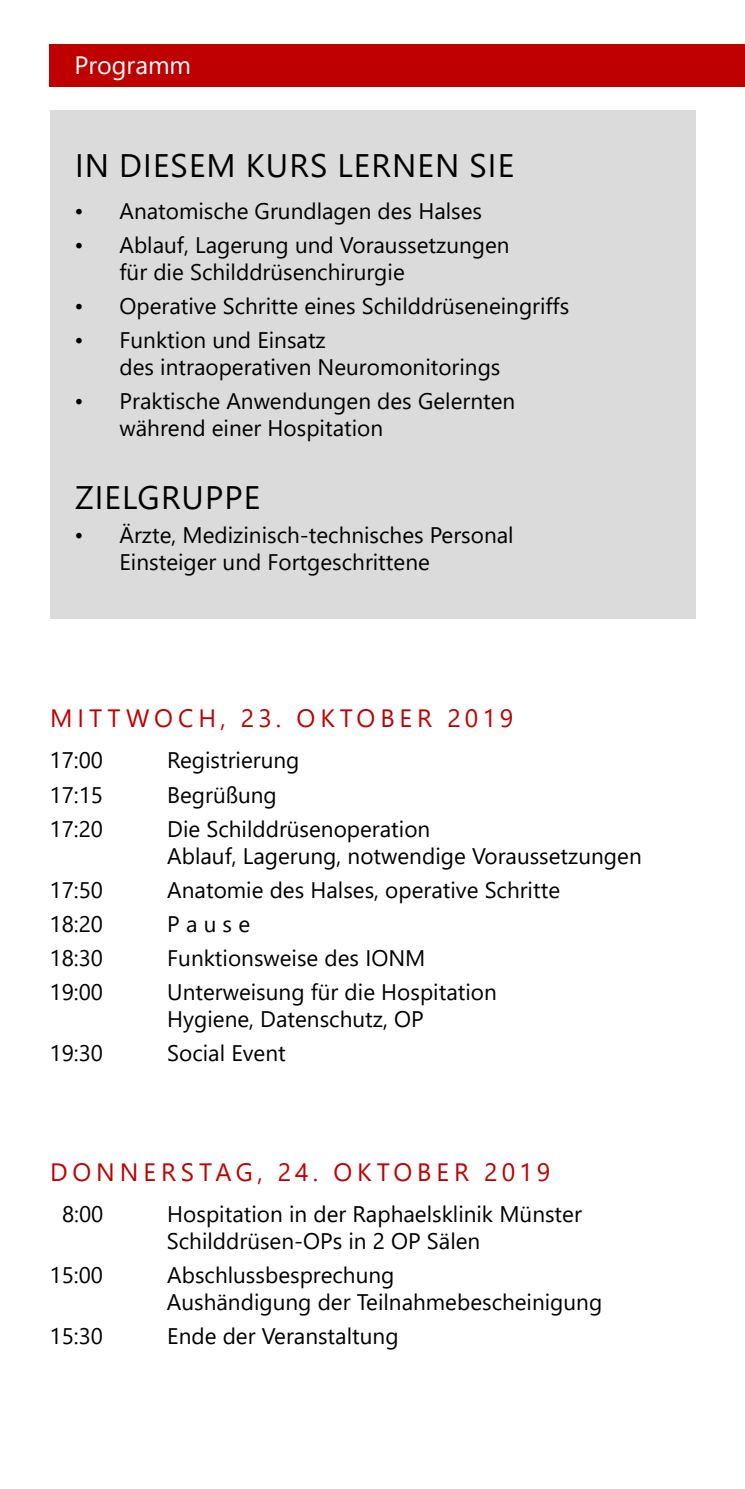
<style>
.page{position:relative;width:745px;height:1489px;background:#fff}
.page>*{position:absolute;margin:0;border:0;box-sizing:border-box;transform-origin:0 0}
.t1{font:32.5px "Segoe UI";letter-spacing:.035em;color:#000}
.Body_01{font:25px "Segoe UI";letter-spacing:.195em;color:#bf0000}
.Head_01{font:25px "Segoe UI";letter-spacing:.195em;color:#bf0000}
.Absatzformat_1{font:25px "Segoe UI";color:#fff}
.Body_01-2{font:22.5px/27px "Segoe UI";color:#000}
</style>
<div class="page">
<div style="left:50px;top:111px;width:644px;height:508px;background:#dbdbdb"></div>
<div style="left:50px;top:44px;width:694px;height:43px;background:#bf0000"></div>
<p class="Absatzformat_1" style="left:74px;top:41px;width:118px">Programm</p>
<p class="t1" style="left:75px;top:135px;width:440px">IN DIESEM KURS LERNEN SIE</p>
<p class="Body_01-2" style="left:74px;top:195px;width:409px">• Anatomische Grundlagen des Halses</p>
<p class="Body_01-2" style="left:119px;top:229px;width:391px;text-indent:-45px">• Ablauf, Lagerung und Voraussetzungen für die Schilddrüsenchirurgie</p>
<p class="Body_01-2" style="left:74px;top:290px;width:496px">• Operative Schritte eines Schilddrüseneingriffs</p>
<p class="Body_01-2" style="left:119px;top:324px;width:382px;text-indent:-45px">• Funktion und Einsatz<br>des intraoperativen Neuromonitorings</p>
<p class="Body_01-2" style="left:119px;top:385px;width:397px;text-indent:-45px">• Praktische Anwendungen des Gelernten während einer Hospitation</p>
<p class="t1" style="left:75px;top:467px;width:187px">ZIELGRUPPE</p>
<p class="Body_01-2" style="left:119px;top:519px;width:395px;text-indent:-45px">• Ärzte, Medizinisch-technisches Personal<br>Einsteiger und Fortgeschrittene</p>
<p class="Head_01" style="left:50px;top:694px;width:464px">MITTWOCH, 23. OKTOBER 2019</p>
<p class="Body_01-2" style="left:50px;top:745px;width:55px">17:00</p>
<p class="Body_01-2" style="left:167px;top:745px;width:134px">Registrierung</p>
<p class="Body_01-2" style="left:50px;top:779px;width:55px">17:15</p>
<p class="Body_01-2" style="left:167px;top:779px;width:111px">Begrüßung</p>
<p class="Body_01-2" style="left:50px;top:813px;width:55px">17:20</p>
<p class="Body_01-2" style="left:167px;top:813px;width:475px">Die Schilddrüsenoperation<br>Ablauf, Lagerung, notwendige Voraussetzungen</p>
<p class="Body_01-2" style="left:50px;top:874px;width:55px">17:50</p>
<p class="Body_01-2" style="left:167px;top:874px;width:394px">Anatomie des Halses, operative Schritte</p>
<p class="Body_01-2" style="left:50px;top:908px;width:55px">18:20</p>
<p class="Body_01-2" style="left:167px;top:908px;width:84px">P a u s e</p>
<p class="Body_01-2" style="left:50px;top:942px;width:55px">18:30</p>
<p class="Body_01-2" style="left:167px;top:942px;width:259px">Funktionsweise des IONM</p>
<p class="Body_01-2" style="left:50px;top:976px;width:55px">19:00</p>
<p class="Body_01-2" style="left:167px;top:976px;width:331px">Unterweisung für die Hospitation<br>Hygiene, Datenschutz, OP</p>
<p class="Body_01-2" style="left:50px;top:1037px;width:55px">19:30</p>
<p class="Body_01-2" style="left:167px;top:1037px;width:120px">Social Event</p>
<p class="Body_01" style="left:50px;top:1148px;width:501px">DONNERSTAG, 24. OKTOBER 2019</p>
<p class="Body_01-2" style="left:62px;top:1198px;width:43px">8:00</p>
<p class="Body_01-2" style="left:167px;top:1198px;width:416px">Hospitation in der Raphaelsklinik Münster<br>Schilddrüsen-OPs in 2 OP Sälen</p>
<p class="Body_01-2" style="left:50px;top:1259px;width:55px">15:00</p>
<p class="Body_01-2" style="left:167px;top:1259px;width:436px">Abschlussbesprechung<br>Aushändigung der Teilnahmebescheinigung</p>
<p class="Body_01-2" style="left:50px;top:1320px;width:55px">15:30</p>
<p class="Body_01-2" style="left:167px;top:1320px;width:233px">Ende der Veranstaltung</p>
</div>
